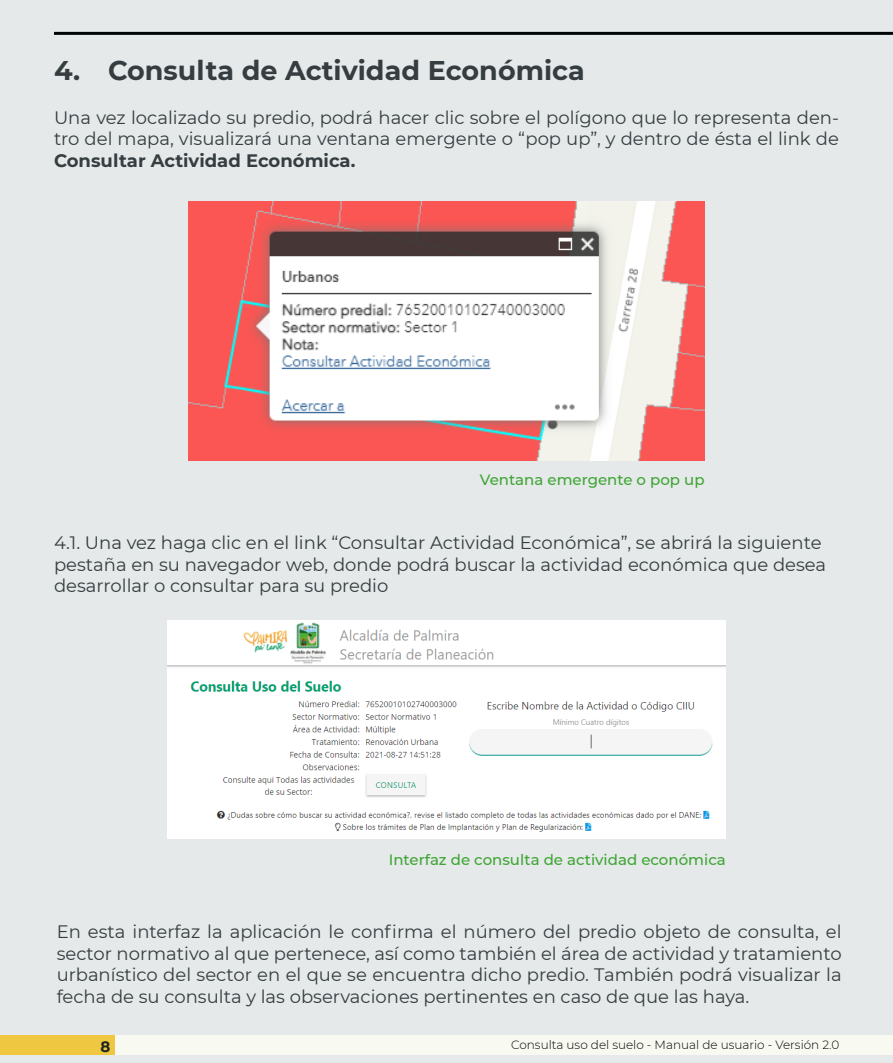
<style>
.page{position:relative;width:893px;height:1063px;background:#e5e9e9}
.page>*{position:absolute;margin:0;border:0;box-sizing:border-box;transform-origin:0 0}
.t1{font:700 27px "Montserrat";color:#353d40}
.t2{font:18px/21.6px "Montserrat";color:#353d40}
.t3{font:700 18px "Montserrat";color:#353d40}
.t4{font:500 15px "Montserrat";color:#3fa535}
.t5{font:700 15px "Montserrat";color:#1e2521}
.t6{font:300 12px "Montserrat";color:#000}
</style>
<div class="page">
<div style="left:0;top:1035px;width:893px;height:20px;background:#f8faf2"></div>
<hr style="left:54px;top:32px;width:839px;height:3px;background:#010202">
<div style="left:0;top:1035px;width:115px;height:20px;background:#efc741"></div>
<img style="left:188px;top:202px;width:517px;height:258px">
<img style="left:167px;top:621px;width:559px;height:218px">
<h1 class="t1" style="left:54px;top:51px;width:532px">4. Consulta de Actividad Económica</h1>
<p class="t2" style="left:54px;top:106px;width:786px">Una vez localizado su predio, podrá hacer clic sobre el polígono que lo representa den&shy;tro del mapa, visualizará una ventana emergente o “pop up”, y dentro de ésta el link de</p>
<p class="t3" style="left:54px;top:148px;width:303px">Consultar Actividad Económica.</p>
<p class="t4" style="left:480px;top:470px;width:226px">Ventana emergente o pop up</p>
<p class="t2" style="left:54px;top:531px;width:774px">4.1. Una vez haga clic en el link “Consultar Actividad Económica”, se abrirá la siguiente pestaña en su navegador web, donde podrá buscar la actividad económica que desea desarrollar o consultar para su predio</p>
<p class="t4" style="left:389px;top:849px;width:339px">Interfaz de consulta de actividad económica</p>
<p class="t2" style="left:57px;top:920px;width:786px;text-align:justify">En esta interfaz la aplicación le confirma el número del predio objeto de consulta, el sector normativo al que pertenece, así como también el área de actividad y tratamiento urbanístico del sector en el que se encuentra dicho predio. También podrá visualizar la fecha de su consulta y las observaciones pertinentes en caso de que las haya.</p>
<p class="t5" style="left:101px;top:1036px;width:11px">8</p>
<p class="t6" style="left:511px;top:1036px;width:330px">Consulta uso del suelo - Manual de usuario - Versión 2.0</p>
</div>
